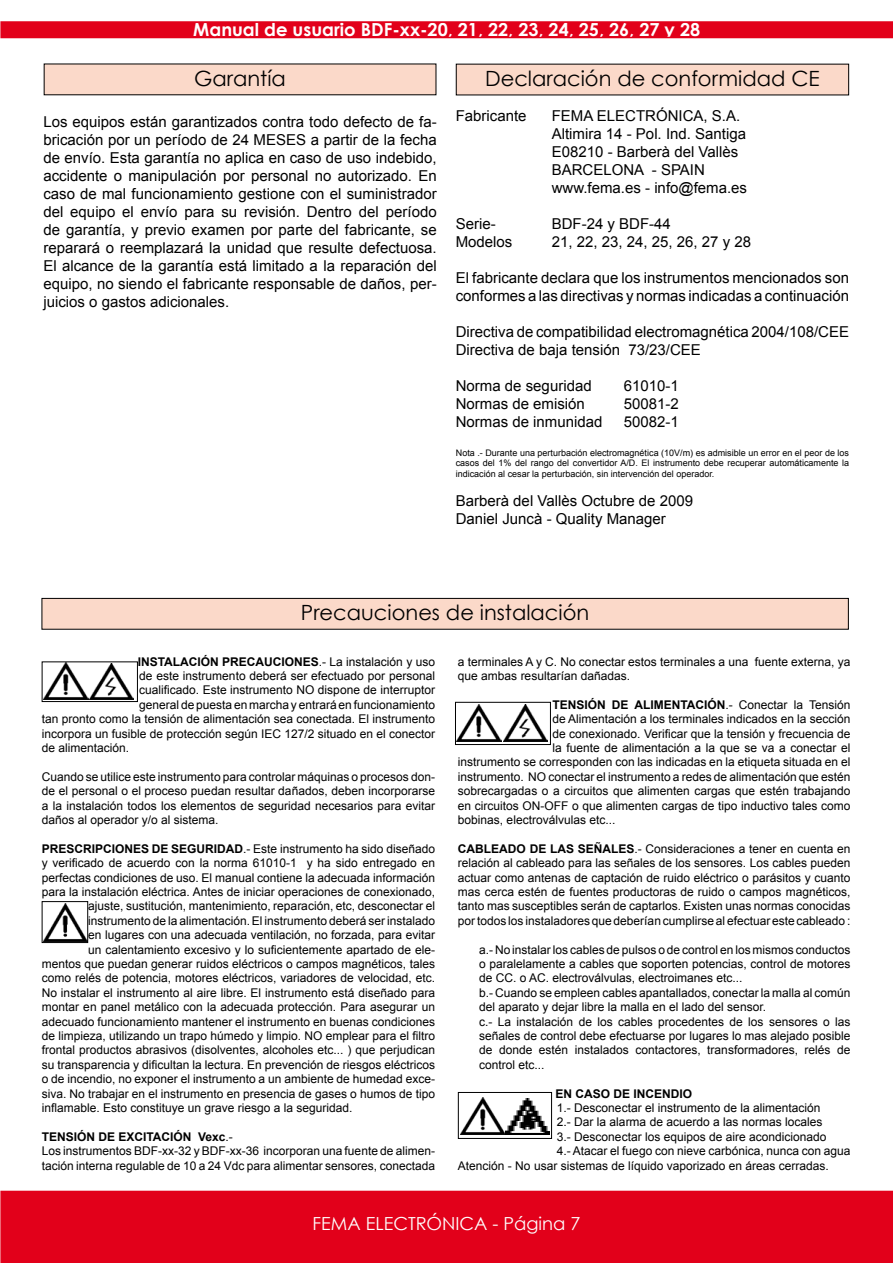
<style>
.page{position:relative;width:893px;height:1263px;background:#fff}
.page>*{position:absolute;margin:0;border:0;box-sizing:border-box;transform-origin:0 0}
.t1{font:21px "Century Gothic";color:#000}
.t2{font:700 18px "Century Gothic";color:#fff}
.t3{font:18px "Century Gothic";color:#fff}
.t4{font:15px/18px "Arial";color:#000}
.t5{font:12px/14.4px "Arial";color:#000}
.t6{font:700 12px "Arial";color:#000}
.t7{font:9px/10.8px "Arial";color:#000;text-align:justify}
.s1{font-weight:400}
.s2{font-weight:700}
</style>
<div class="page">
<div style="left:1px;top:22px;width:891px;height:16px;background:#e2001a"></div>
<div style="left:0;top:21px;width:893px;height:17px;border:2px solid #e2001a"></div>
<div style="left:0;top:1191px;width:893px;height:72px;background:#e2001a"></div>
<div style="left:44px;top:64px;width:392px;height:31px;background:#fbd9c9"></div>
<div style="left:456px;top:64px;width:393px;height:31px;background:#fbd9c9"></div>
<img style="left:44px;top:663px;width:44px;height:37px">
<div style="left:42px;top:661px;width:96px;height:41px;border:1px solid #000"></div>
<img style="left:90px;top:663px;width:44px;height:36px">
<img style="left:461px;top:1097px;width:44px;height:38px">
<div style="left:458px;top:1092px;width:94px;height:47px;border:1px solid #000"></div>
<img style="left:506px;top:1099px;width:43px;height:36px">
<img style="left:457px;top:704px;width:44px;height:38px">
<img style="left:503px;top:705px;width:45px;height:37px">
<div style="left:455px;top:702px;width:96px;height:43px;border:1px solid #000"></div>
<img style="left:44px;top:904px;width:42px;height:37px">
<div style="left:42px;top:901px;width:46px;height:42px;border:1px solid #000"></div>
<div style="left:42px;top:598px;width:806px;height:31px;background:#fbd9c9"></div>
<div style="left:42px;top:598px;width:806px;height:31px;border:1px solid #000"></div>
<h2 class="t2" style="left:193px;top:18px;width:508px">Manual de usuario BDF-xx-20, 21, 22, 23, 24, 25, 26, 27 y 28</h2>
<h1 class="t1" style="left:194px;top:66px;width:93px">Garantía</h1>
<p class="t4" style="left:43px;top:112px;width:395px;text-align:justify">Los equipos están garantizados contra todo defecto de fa&shy;bricación por un período de 24 MESES a partir de la fecha de envío. Esta garantía no aplica en caso de uso indebido, accidente o manipulación por personal no autorizado. En caso de mal funcionamiento gestione con el suministrador del equipo el envío para su revisión. Dentro del período de garantía, y previo examen por parte del fabricante, se reparará o reemplazará la unidad que resulte defectuosa.<br>El alcance de la garantía está limitado a la reparación del equipo, no siendo el fabricante responsable de daños, per&shy;juicios o gastos adicionales.</p>
<h1 class="t1" style="left:485px;top:66px;width:336px">Declaración de conformidad CE</h1>
<p class="t4" style="left:456px;top:107px;width:72px">Fabricante</p>
<p class="t4" style="left:552px;top:107px;width:197px">FEMA ELECTRÓNICA, S.A.<br>Altimira 14 - Pol. Ind. Santiga<br>E08210 - Barberà del Vallès<br>BARCELONA - SPAIN www.fema.es - info@fema.es</p>
<p class="t4" style="left:456px;top:215px;width:42px">Serie-</p>
<p class="t4" style="left:552px;top:215px;width:121px">BDF-24 y BDF-44</p>
<p class="t4" style="left:456px;top:233px;width:58px">Modelos</p>
<p class="t4" style="left:552px;top:233px;width:201px">21, 22, 23, 24, 25, 26, 27 y 28</p>
<p class="t4" style="left:456px;top:269px;width:395px">El fabricante declara que los instrumentos mencionados son conformes a las directivas y normas indicadas a continuación</p>
<p class="t4" style="left:456px;top:323px;width:395px">Directiva de compatibilidad electromagnética 2004/108/CEE<br>Directiva de baja tensión 73/23/CEE</p>
<p class="t4" style="left:456px;top:377px;width:137px">Norma de seguridad</p>
<p class="t4" style="left:624px;top:377px;width:57px">61010-1</p>
<p class="t4" style="left:456px;top:395px;width:131px">Normas de emisión</p>
<p class="t4" style="left:624px;top:395px;width:57px">50081-2</p>
<p class="t4" style="left:456px;top:413px;width:148px">Normas de inmunidad</p>
<p class="t4" style="left:624px;top:413px;width:57px">50082-1</p>
<p class="t7" style="left:456px;top:447px;width:395px">Nota .- Durante una perturbación electromagnética (10V/m) es admisible un error en el peor de los casos del 1% del rango del convertidor A/D. El instrumento debe recuperar automáticamente la indicación al cesar la perturbación, sin intervención del operador.</p>
<p class="t4" style="left:456px;top:492px;width:239px">Barberà del Vallès Octubre de 2009<br>Daniel Juncà - Quality Manager</p>
<h1 class="t1" style="left:301px;top:600px;width:290px">Precauciones de instalación</h1>
<p class="t6" style="left:138px;top:653px;width:299px">INSTALACIÓN PRECAUCIONES<span class="s1">.- La instalación y uso</span></p>
<p class="t5" style="left:139px;top:669px;width:297px">de este instrumento deberá ser efectuado por personal</p>
<p class="t5" style="left:139px;top:683px;width:297px">cualificado. Este instrumento NO dispone de interruptor</p>
<p class="t5" style="left:139px;top:697px;width:297px">general de puesta en marcha y entrará en funcionamiento</p>
<p class="t5" style="left:42px;top:712px;width:395px">tan pronto como la tensión de alimentación sea conectada. El instrumento</p>
<p class="t5" style="left:42px;top:726px;width:395px">incorpora un fusible de protección según IEC 127/2 situado en el conector</p>
<p class="t5" style="left:42px;top:741px;width:89px">de alimentación.</p>
<p class="t5" style="left:42px;top:769px;width:395px;text-align:justify">Cuando se utilice este instrumento para controlar máquinas o procesos don&shy;de el personal o el proceso puedan resultar dañados, deben incorporarse a la instalación todos los elementos de seguridad necesarios para evitar daños al operador y/o al sistema.</p>
<p class="t5" style="left:42px;top:841px;width:395px"><span class="s2">PRESCRIPCIONES DE SEGURIDAD</span>.- Este instrumento ha sido diseñado</p>
<p class="t5" style="left:42px;top:856px;width:395px">y verificado de acuerdo con la norma 61010-1 y ha sido entregado en</p>
<p class="t5" style="left:42px;top:870px;width:395px">perfectas condiciones de uso. El manual contiene la adecuada información</p>
<p class="t5" style="left:42px;top:885px;width:395px">para la instalación eléctrica. Antes de iniciar operaciones de conexionado,</p>
<p class="t5" style="left:88px;top:899px;width:348px">ajuste, sustitución, mantenimiento, reparación, etc, desconectar el</p>
<p class="t5" style="left:88px;top:913px;width:348px">instrumento de la alimentación. El instrumento deberá ser instalado</p>
<p class="t5" style="left:88px;top:928px;width:348px">en lugares con una adecuada ventilación, no forzada, para evitar</p>
<p class="t5" style="left:88px;top:942px;width:348px">un calentamiento excesivo y lo suficientemente apartado de ele-</p>
<p class="t5" style="left:42px;top:957px;width:395px">mentos que puedan generar ruidos eléctricos o campos magnéticos, tales</p>
<p class="t5" style="left:42px;top:971px;width:395px">como relés de potencia, motores eléctricos, variadores de velocidad, etc.</p>
<p class="t5" style="left:42px;top:985px;width:395px">No instalar el instrumento al aire libre. El instrumento está diseñado para</p>
<p class="t5" style="left:42px;top:1000px;width:395px">montar en panel metálico con la adecuada protección. Para asegurar un</p>
<p class="t5" style="left:42px;top:1014px;width:395px">adecuado funcionamiento mantener el instrumento en buenas condiciones</p>
<p class="t5" style="left:42px;top:1029px;width:395px">de limpieza, utilizando un trapo húmedo y limpio. NO emplear para el filtro</p>
<p class="t5" style="left:42px;top:1043px;width:395px">frontal productos abrasivos (disolventes, alcoholes etc... ) que perjudican</p>
<p class="t5" style="left:42px;top:1057px;width:395px">su transparencia y dificultan la lectura. En prevención de riesgos eléctricos</p>
<p class="t5" style="left:42px;top:1072px;width:395px">o de incendio, no exponer el instrumento a un ambiente de humedad exce-</p>
<p class="t5" style="left:42px;top:1086px;width:395px">siva. No trabajar en el instrumento en presencia de gases o humos de tipo</p>
<p class="t5" style="left:42px;top:1101px;width:312px">inflamable. Esto constituye un grave riesgo a la seguridad.</p>
<p class="t5" style="left:42px;top:1129px;width:395px"><span class="s2">TENSIÓN DE EXCITACIÓN Vexc</span>.-<br>Los instrumentos BDF-xx-32 y BDF-xx-36 incorporan una fuente de alimen&shy;tación interna regulable de 10 a 24 Vdc para alimentar sensores, conectada</p>
<p class="t5" style="left:458px;top:654px;width:394px">a terminales A y C. No conectar estos terminales a una fuente externa, ya que ambas resultarían dañadas.</p>
<p class="t6" style="left:552px;top:697px;width:299px">TENSIÓN DE ALIMENTACIÓN<span class="s1">.- Conectar la Tensión</span></p>
<p class="t5" style="left:552px;top:712px;width:299px">de Alimentación a los terminales indicados en la sección</p>
<p class="t5" style="left:552px;top:726px;width:299px">de conexionado. Verificar que la tensión y frecuencia de</p>
<p class="t5" style="left:552px;top:741px;width:299px">la fuente de alimentación a la que se va a conectar el</p>
<p class="t5" style="left:458px;top:755px;width:394px">instrumento se corresponden con las indicadas en la etiqueta situada en el</p>
<p class="t5" style="left:458px;top:769px;width:394px">instrumento. NO conectar el instrumento a redes de alimentación que estén</p>
<p class="t5" style="left:458px;top:784px;width:394px">sobrecargadas o a circuitos que alimenten cargas que estén trabajando</p>
<p class="t5" style="left:458px;top:798px;width:394px">en circuitos ON-OFF o que alimenten cargas de tipo inductivo tales como</p>
<p class="t5" style="left:458px;top:813px;width:159px">bobinas, electroválvulas etc...</p>
<p class="t5" style="left:458px;top:841px;width:394px;text-align:justify"><span class="s2">CABLEADO DE LAS SEÑALES</span>.- Consideraciones a tener en cuenta en relación al cableado para las señales de los sensores. Los cables pueden actuar como antenas de captación de ruido eléctrico o parásitos y cuanto mas cerca estén de fuentes productoras de ruido o campos magnéticos, tanto mas susceptibles serán de captarlos. Existen unas normas conocidas por todos los instaladores que deberían cumplirse al efectuar este cableado :</p>
<p class="t5" style="left:479px;top:942px;width:373px">a.- No instalar los cables de pulsos o de control en los mismos conductos o paralelamente a cables que soporten potencias, control de motores de CC. o AC. electroválvulas, electroimanes etc...<br>b.- Cuando se empleen cables apantallados, conectar la malla al común del aparato y dejar libre la malla en el lado del sensor.<br>c.- La instalación de los cables procedentes de los sensores o las señales de control debe efectuarse por lugares lo mas alejado posible de donde estén instalados contactores, transformadores, relés de control etc...</p>
<p class="t6" style="left:555px;top:1085px;width:138px">EN CASO DE INCENDIO</p>
<p class="t5" style="left:557px;top:1101px;width:265px">1.- Desconectar el instrumento de la alimentación</p>
<p class="t5" style="left:557px;top:1115px;width:267px">2.- Dar la alarma de acuerdo a las normas locales</p>
<p class="t5" style="left:557px;top:1129px;width:271px">3.- Desconectar los equipos de aire acondicionado</p>
<p class="t5" style="left:557px;top:1144px;width:295px">4.- Atacar el fuego con nieve carbónica, nunca con agua</p>
<p class="t5" style="left:458px;top:1158px;width:372px">Atención - No usar sistemas de líquido vaporizado en áreas cerradas.</p>
<h2 class="t3" style="left:313px;top:1212px;width:269px">FEMA ELECTRÓNICA - Página 7</h2>
</div>
